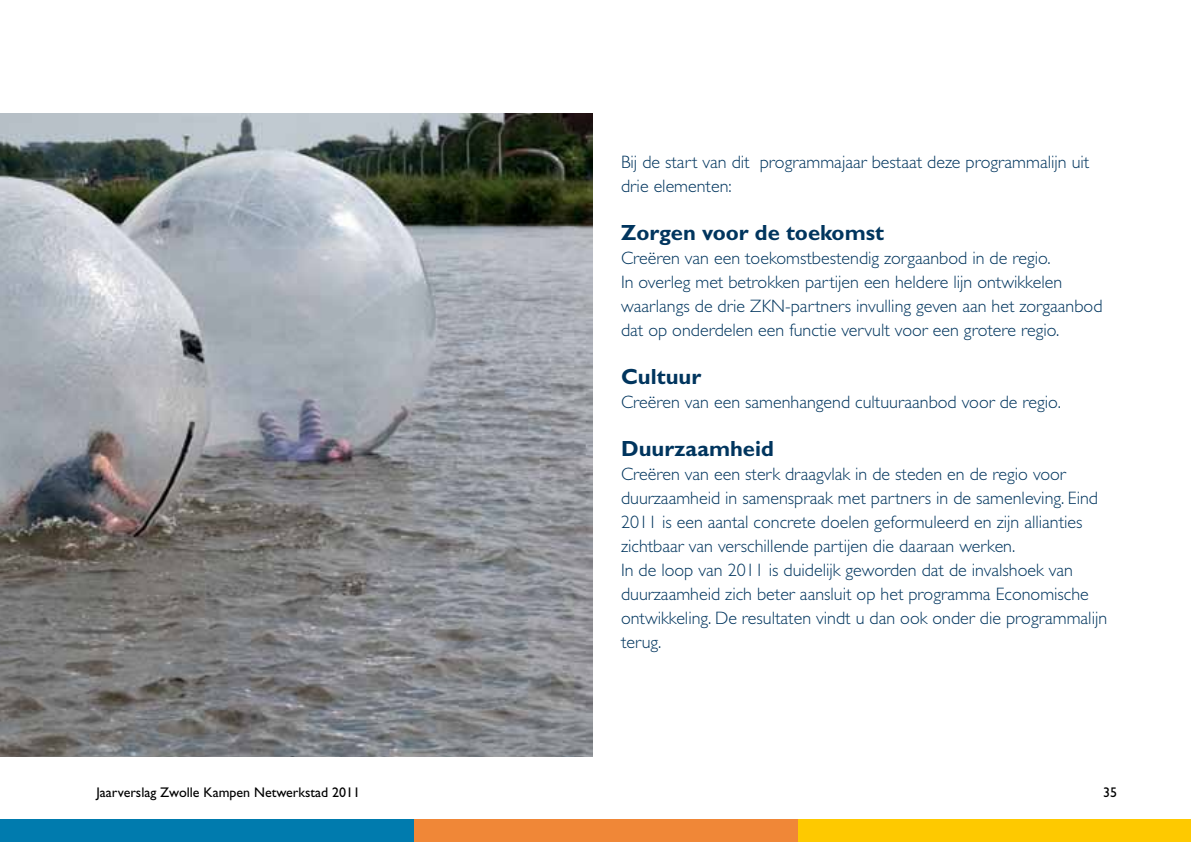
<style>
.page{position:relative;width:1191px;height:842px;background:#fff}
.page>*{position:absolute;margin:0;border:0;box-sizing:border-box;transform-origin:0 0}
.t1{font:700 22px "Gill Sans";color:#00355e}
.t2{font:300 18px/24px "Gill Sans";color:#00355e}
.t3{font:14px "Gill Sans";color:#000}
</style>
<div class="page">
<img style="left:0;top:113px;width:592px;height:644px">
<div style="left:413px;top:819px;width:385px;height:23px;background:#f08737"></div>
<div style="left:798px;top:819px;width:393px;height:23px;background:#fec900"></div>
<div style="left:0;top:819px;width:413px;height:23px;background:#007bae"></div>
<p class="t2" style="left:621px;top:150px;width:470px">Bij de start van dit programmajaar bestaat deze programmalijn uit drie elementen:</p>
<p class="t1" style="left:621px;top:220px;width:265px">Zorgen voor de toekomst</p>
<p class="t2" style="left:621px;top:246px;width:483px">Creëren van een toekomstbestendig zorgaanbod in de regio.<br>In overleg met betrokken partijen een heldere lijn ontwikkelen waarlangs de drie ZKN-partners invulling geven aan het zorgaanbod dat op onderdelen een functie vervult voor een grotere regio.</p>
<p class="t1" style="left:621px;top:364px;width:82px">Cultuur</p>
<p class="t2" style="left:621px;top:390px;width:441px">Creëren van een samenhangend cultuuraanbod voor de regio.</p>
<p class="t1" style="left:621px;top:436px;width:154px">Duurzaamheid</p>
<p class="t2" style="left:621px;top:462px;width:488px">Creëren van een sterk draagvlak in de steden en de regio voor duurzaamheid in samenspraak met partners in de samenleving. Eind 2011 is een aantal concrete doelen geformuleerd en zijn allianties zichtbaar van verschillende partijen die daaraan werken.<br>In de loop van 2011 is duidelijk geworden dat de invalshoek van duurzaamheid zich beter aansluit op het programma Economische ontwikkeling. De resultaten vindt u dan ook onder die programmalijn terug.</p>
<p class="t3" style="left:96px;top:784px;width:265px">Jaarverslag Zwolle Kampen Netwerkstad 2011</p>
<p class="t3" style="left:1103px;top:784px;width:15px">35</p>
</div>
